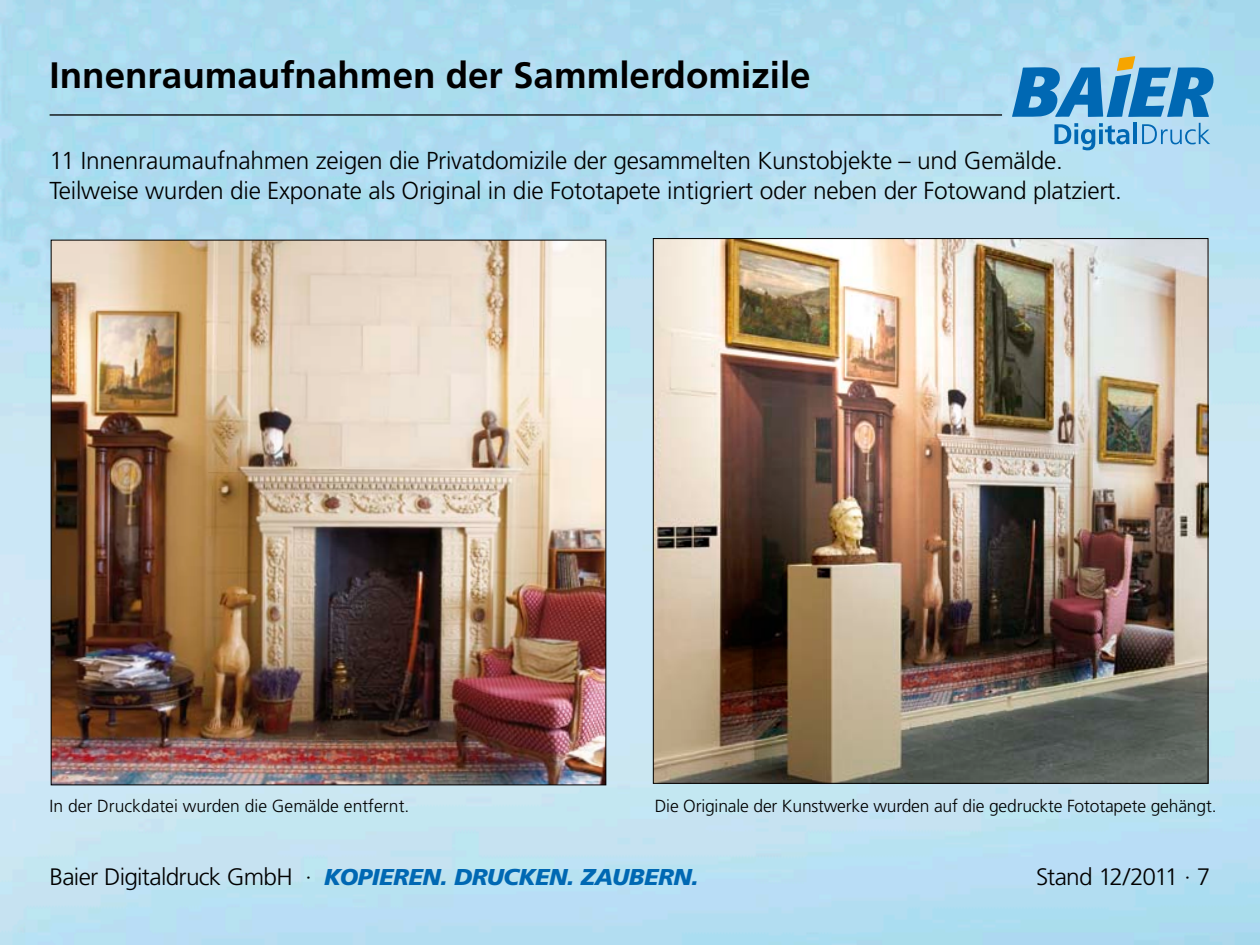
<style>
.page{position:relative;width:1260px;height:945px;background:#fff}
.page>*{position:absolute;margin:0;border:0;box-sizing:border-box;transform-origin:0 0}
.t1{font:700 36.75px "Frutiger";color:#000}
.t2{font:300 24.5px/29.4px "Frutiger";letter-spacing:-.01em;color:#000}
.t3{font:300 23.8px "Frutiger";letter-spacing:-.055em;color:#000}
.t4{font:italic 900 22.93px "Frutiger";letter-spacing:-.02em;color:#0068b3}
.t5{font:300 17.5px "Frutiger";letter-spacing:-.01em;color:#000}
.s1{font-weight:300;font-style:normal;font-size:23.8px;color:#000}
</style>
<div class="page">
<img style="left:0;top:0;width:1260px;height:945px">
<svg style="left:1054px;top:123px;width:76px;height:27px;background:#75b4dc"></svg>
<hr style="left:1133px;top:123px;width:4px;height:21px;background:#0068b3">
<svg style="left:1142px;top:123px;width:68px;height:21px"></svg>
<svg style="left:1012px;top:56px;width:201px;height:61px;background:#579fcd"></svg>
<hr style="left:50px;top:114px;width:952px;height:2px;background:#000">
<img style="left:53px;top:242px;width:551px;height:541px">
<img style="left:655px;top:240px;width:551px;height:542px">
<h1 class="t1" style="left:50px;top:54px;width:763px">Innenraumaufnahmen der Sammlerdomizile</h1>
<p class="t2" style="left:50px;top:146px;width:1074px">11 Innenraumaufnahmen zeigen die Privatdomizile der gesammelten Kunstobjekte – und Gemälde.<br>Teilweise wurden die Exponate als Original in die Fototapete intigriert oder neben der Fotowand platziert.</p>
<p class="t5" style="left:50px;top:796px;width:361px">In der Druckdatei wurden die Gemälde entfernt.</p>
<p class="t5" style="left:655px;top:796px;width:563px">Die Originale der Kunstwerke wurden auf die gedruckte Fototapete gehängt.</p>
<p class="t4" style="left:50px;top:863px;width:651px"><span class="s1">Baier Digitaldruck GmbH ·</span> KOPIEREN. DRUCKEN. ZAUBERN.</p>
<p class="t3" style="left:1036px;top:863px;width:176px">Stand 12/2011 · 7</p>
</div>
